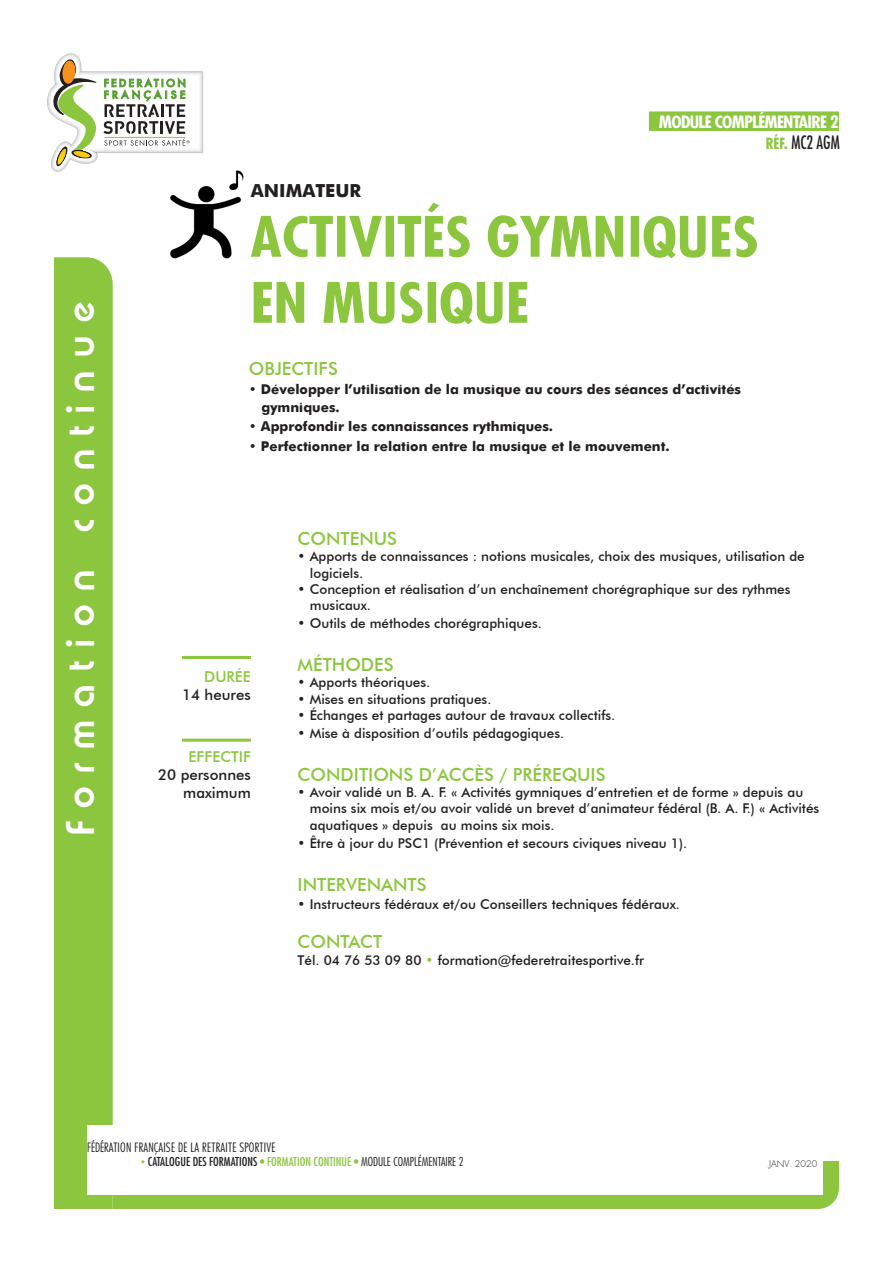
<style>
.page{position:relative;width:893px;height:1263px;background:#fff}
.page>*{position:absolute;margin:0;border:0;box-sizing:border-box;transform-origin:0 0}
.t1{font:700 condensed 54px "Futura";color:#8bc63e;scale:1.1 1}
.t2{font:600 39px "Expressa";letter-spacing:.35em;color:#fff}
.t3{font:500 18px "Futura BT";color:#8bc63e}
.t4{font:condensed 18px "Futura";color:#231f20;scale:.9 1}
.t5{font:700 18px "Futura";color:#231f20}
.t6{font:700 condensed 16.5px "Futura";letter-spacing:-.04em;color:#fff;scale:1.09 1}
.t7{font:500 15px/18px "Futura BT";color:#231f20;text-align:right}
.t8{font:500 15px "Futura BT";color:#8bc63e}
.t9{font:500 13.5px/16.2px "Futura BT";color:#231f20}
.t10{font:700 13.5px "Futura";color:#231f20}
.t11{font:300 13.5px "Futura Condensed BQ";letter-spacing:.02em;color:#231f20}
.t12{font:condensed 12px "Futura";color:#231f20}
.t13{font:300 9px "Futura";color:#231f20}
.s1{font-weight:700;font-size:15px;color:#8bc63e}
.s2{color:#8bc63e}
.s3{font-family:"Futura Condensed BQ";font-weight:300;font-stretch:normal;color:#8bc63e}
.s4{font-weight:300}
</style>
<div class="page">
<div style="left:54px;top:257px;width:59px;height:952px;background:#8bc63e"></div>
<div style="left:113px;top:1161px;width:726px;height:48px;background:#8bc63e"></div>
<div style="left:87px;top:1125px;width:736px;height:70px;background:#fff"></div>
<div style="left:649px;top:111px;width:190px;height:20px;background:#8bc63e"></div>
<hr style="left:182px;top:656px;width:69px;height:3px;background:#8bc63e">
<hr style="left:182px;top:739px;width:69px;height:3px;background:#8bc63e">
<svg style="left:47px;top:53px;width:156px;height:119px"></svg>
<hr style="left:104px;top:137px;width:81px;height:1px;background:#8bc63e">
<img style="left:170px;top:186px;width:71px;height:72px">
<img style="left:226px;top:171px;width:18px;height:20px">
<p class="t6" style="left:659px;top:111px;width:167px">MODULE COMPLÉMENTAIRE 2</p>
<p class="t2" style="left:57px;top:835px;width:535px;rotate:-90deg">Formation continue</p>
<p class="t4" style="left:766px;top:131px;width:84px"><span class="s1">RÉF.</span> MC2 AGM</p>
<p class="t5" style="left:251px;top:177px;width:112px">ANIMATEUR</p>
<p class="t1" style="left:251px;top:202px;width:463px">ACTIVITÉS GYMNIQUES</p>
<p class="t1" style="left:251px;top:268px;width:255px">EN MUSIQUE</p>
<p class="t3" style="left:249px;top:358px;width:91px">OBJECTIFS</p>
<p class="t10" style="left:249px;top:380px;width:494px">• Développer l’utilisation de la musique au cours des séances d’activités</p>
<p class="t10" style="left:261px;top:397px;width:80px">gymniques.</p>
<p class="t10" style="left:249px;top:417px;width:306px">• Approfondir les connaissances rythmiques.</p>
<p class="t10" style="left:249px;top:436px;width:422px">• Perfectionner la relation entre la musique et le mouvement.</p>
<p class="t8" style="left:204px;top:667px;width:48px">DURÉE</p>
<p class="t7" style="left:182px;top:685px;width:70px">14 heures</p>
<p class="t8" style="left:189px;top:747px;width:64px">EFFECTIF</p>
<p class="t7" style="left:158px;top:765px;width:94px">20 personnes maximum</p>
<p class="t3" style="left:298px;top:528px;width:101px">CONTENUS</p>
<p class="t9" style="left:298px;top:548px;width:509px">• Apports de connaissances : notions musicales, choix des musiques, utilisation de</p>
<p class="t9" style="left:310px;top:565px;width:55px">logiciels.</p>
<p class="t9" style="left:298px;top:581px;width:494px">• Conception et réalisation d’un enchaînement chorégraphique sur des rythmes</p>
<p class="t9" style="left:310px;top:597px;width:63px">musicaux.</p>
<p class="t9" style="left:298px;top:615px;width:246px">• Outils de méthodes chorégraphiques.</p>
<p class="t3" style="left:298px;top:654px;width:98px">MÉTHODES</p>
<p class="t9" style="left:298px;top:674px;width:134px">• Apports théoriques.</p>
<p class="t9" style="left:298px;top:691px;width:195px">• Mises en situations pratiques.</p>
<p class="t9" style="left:298px;top:707px;width:319px">• Échanges et partages autour de travaux collectifs.</p>
<p class="t9" style="left:298px;top:725px;width:268px">• Mise à disposition d’outils pédagogiques.</p>
<p class="t3" style="left:298px;top:764px;width:309px">CONDITIONS D’ACCÈS / PRÉREQUIS</p>
<p class="t9" style="left:310px;top:784px;width:511px;text-indent:-12px">• Avoir validé un B. A. F. « Activités gymniques d’entretien et de forme » depuis au moins six mois et/ou avoir validé un brevet d’animateur fédéral (B. A. F.) « Activités aquatiques » depuis au moins six mois.</p>
<p class="t9" style="left:298px;top:835px;width:391px">• Être à jour du PSC1 (Prévention et secours civiques niveau 1).</p>
<p class="t3" style="left:298px;top:873px;width:130px">INTERVENANTS</p>
<p class="t9" style="left:298px;top:896px;width:384px">• Instructeurs fédéraux et/ou Conseillers techniques fédéraux.</p>
<p class="t3" style="left:298px;top:931px;width:86px">CONTACT</p>
<p class="t9" style="left:298px;top:952px;width:348px">Tél. 04 76 53 09 80 <span class="s2">•</span> formation@federetraitesportive.fr</p>
<p class="t11" style="left:87px;top:1139px;width:190px">FÉDÉRATION FRANÇAISE DE LA RETRAITE SPORTIVE</p>
<p class="t12" style="left:141px;top:1154px;width:324px"><span class="s3">•</span> CATALOGUE DES FORMATIONS <span class="s2">• FORMATION CONTINUE •</span> <span class="s4">MODULE COMPLÉMENTAIRE 2</span></p>
<p class="t13" style="left:769px;top:1158px;width:50px">JANV. 2020</p>
</div>
